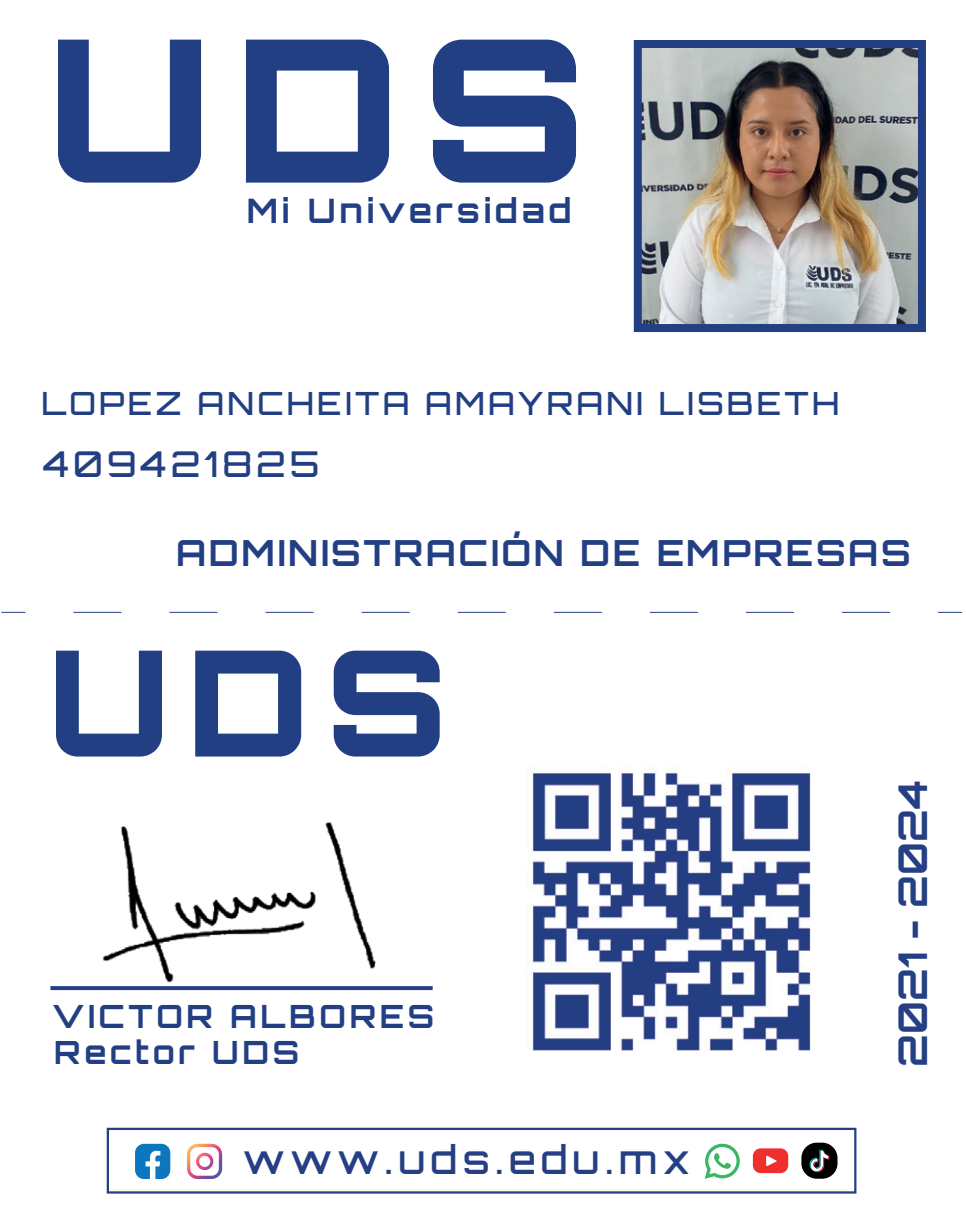
<style>
.page{position:relative;width:966px;height:1227px;background:#fff}
.page>*{position:absolute;margin:0;border:0;box-sizing:border-box;transform-origin:0 0}
.t1{font:700 39.6px "Orbitron";color:#243f84}
.t2{font:500 39.2px "Orbitron";letter-spacing:.135em;color:#243f84}
.t3{font:700 36px "Orbitron";letter-spacing:.075em;color:#233f83}
.t4{font:500 35.6px "Orbitron";letter-spacing:.115em;color:#233f83}
.t5{font:700 33.6px "Orbitron";letter-spacing:.115em;color:#233f83}
.t6{font:500 32px "Orbitron";letter-spacing:.1em;color:#233f83}
.t7{font:700 32px/36px "Orbitron";letter-spacing:.115em;color:#233f83}
</style>
<div class="page">
<img style="left:642px;top:49px;width:274px;height:274px">
<div style="left:633px;top:40px;width:292px;height:292px;border:8px solid #233f83"></div>
<svg style="left:58px;top:40px;width:143px;height:143px"></svg>
<svg style="left:246px;top:40px;width:143px;height:143px"></svg>
<svg style="left:433px;top:40px;width:143px;height:143px"></svg>
<svg style="left:56px;top:651px;width:106px;height:105px"></svg>
<svg style="left:195px;top:651px;width:106px;height:105px"></svg>
<svg style="left:334px;top:651px;width:105px;height:105px"></svg>
<div style="left:50px;top:986px;width:382px;height:4px;border:2px solid #233f83"></div>
<img style="left:94px;top:822px;width:288px;height:169px">
<svg style="left:187px;top:1144px;width:35px;height:35px"></svg>
<svg style="left:704px;top:1144px;width:35px;height:35px"></svg>
<svg style="left:752px;top:1148px;width:36px;height:25px"></svg>
<div style="left:107px;top:1128px;width:749px;height:65px;border:2px solid #243f84"></div>
<div style="left:801px;top:1143px;width:36px;height:36px;background:#000001;border-radius:15px"></div>
<svg style="left:809px;top:1150px;width:20px;height:22px"></svg>
<img style="left:531px;top:770px;width:280px;height:281px">
<svg style="left:1px;top:612px;width:24px;height:1px"></svg>
<svg style="left:73px;top:612px;width:817px;height:1px"></svg>
<svg style="left:938px;top:612px;width:23px;height:1px"></svg>
<svg style="left:135px;top:1144px;width:35px;height:35px"></svg>
<p class="t5" style="left:247px;top:191px;width:326px">Mi Universidad</p>
<p class="t6" style="left:41px;top:383px;width:799px">LOPEZ ANCHEITA AMAYRANI LISBETH</p>
<p class="t4" style="left:43px;top:442px;width:277px">409421825</p>
<p class="t3" style="left:176px;top:531px;width:736px">ADMINISTRACIÓN DE EMPRESAS</p>
<p class="t7" style="left:52px;top:998px;width:383px">VICTOR ALBORES<br>Rector UDS</p>
<p class="t2" style="left:243px;top:1135px;width:448px">www.uds.edu.mx</p>
<p class="t1" style="left:888px;top:1067px;width:289px;rotate:-90deg">2021 - 2024</p>
</div>
